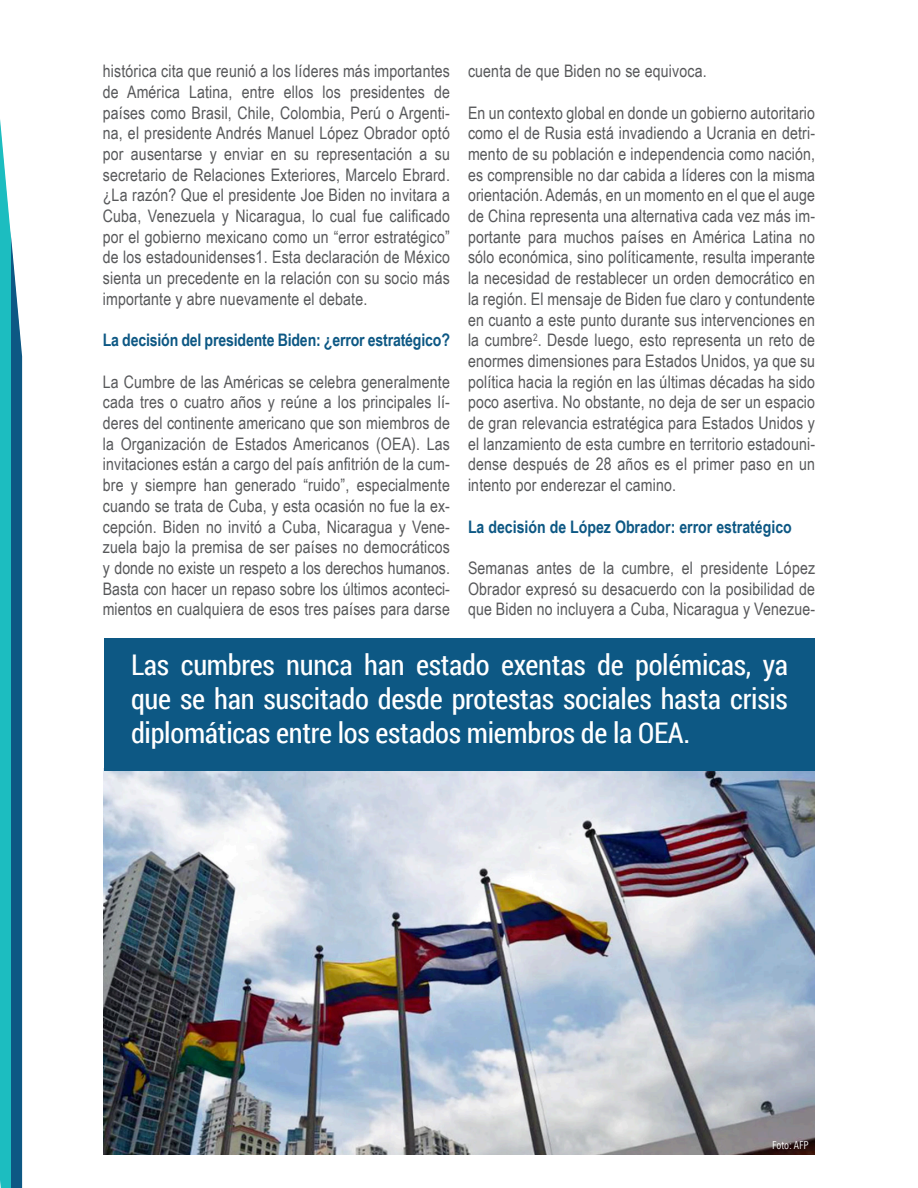
<style>
.page{position:relative;width:918px;height:1188px;background:#fff}
.page>*{position:absolute;margin:0;border:0;box-sizing:border-box;transform-origin:0 0}
.t1{font:28.5px/34.2px "Roboto Condensed";letter-spacing:-.01em;color:#fff;text-align:justify}
.t2{font:17.25px/20.7px "Arial Narrow";letter-spacing:.01em;color:#57585a;text-align:justify}
.t3{font:700 17.25px "Arial Narrow";letter-spacing:-.01em;color:#0d5884}
.t4{font:11.25px "Avenir Next Condensed";color:#fff}
</style>
<div class="page">
<img style="left:104px;top:771px;width:710px;height:384px">
<svg style="left:0;top:119px;width:22px;height:1069px;background:#2e9aad"></svg>
<div style="left:104px;top:638px;width:710px;height:133px;background:#0d5884"></div>
<p class="t2" style="left:103px;top:60px;width:349px">histórica cita que reunió a los líderes más importantes de América Latina, entre ellos los presidentes de países como Brasil, Chile, Colombia, Perú o Argenti&shy;na, el presidente Andrés Manuel López Obrador optó por ausentarse y enviar en su representación a su secretario de Relaciones Exteriores, Marcelo Ebrard. ¿La razón? Que el presidente Joe Biden no invitara a Cuba, Venezuela y Nicaragua, lo cual fue calificado por el gobierno mexicano como un “error estratégico” de los estadounidenses1. Esta declaración de México sienta un precedente en la relación con su socio más importante y abre nuevamente el debate.</p>
<p class="t3" style="left:103px;top:327px;width:349px">La decisión del presidente Biden: ¿error estratégico?</p>
<p class="t2" style="left:103px;top:371px;width:349px">La Cumbre de las Américas se celebra generalmente cada tres o cuatro años y reúne a los principales lí&shy;deres del continente americano que son miembros de la Organización de Estados Americanos (OEA). Las invitaciones están a cargo del país anfitrión de la cum&shy;bre y siempre han generado “ruido”, especialmente cuando se trata de Cuba, y esta ocasión no fue la ex&shy;cepción. Biden no invitó a Cuba, Nicaragua y Vene&shy;zuela bajo la premisa de ser países no democráticos y donde no existe un respeto a los derechos humanos.<br>Basta con hacer un repaso sobre los últimos aconteci&shy;mientos en cualquiera de esos tres países para darse</p>
<p class="t2" style="left:468px;top:60px;width:240px">cuenta de que Biden no se equivoca.</p>
<p class="t2" style="left:468px;top:102px;width:349px">En un contexto global en donde un gobierno autoritario como el de Rusia está invadiendo a Ucrania en detri&shy;mento de su población e independencia como nación, es comprensible no dar cabida a líderes con la misma orientación. Además, en un momento en el que el auge de China representa una alternativa cada vez más im&shy;portante para muchos países en América Latina no sólo económica, sino políticamente, resulta imperante la necesidad de restablecer un orden democrático en la región. El mensaje de Biden fue claro y contundente en cuanto a este punto durante sus intervenciones en la cumbre<sup>2</sup>. Desde luego, esto representa un reto de enormes dimensiones para Estados Unidos, ya que su política hacia la región en las últimas décadas ha sido poco asertiva. No obstante, no deja de ser un espacio de gran relevancia estratégica para Estados Unidos y el lanzamiento de esta cumbre en territorio estadouni&shy;dense después de 28 años es el primer paso en un intento por enderezar el camino.</p>
<p class="t3" style="left:468px;top:513px;width:325px">La decisión de López Obrador: error estratégico</p>
<p class="t2" style="left:468px;top:557px;width:349px">Semanas antes de la cumbre, el presidente López Obrador expresó su desacuerdo con la posibilidad de que Biden no incluyera a Cuba, Nicaragua y Venezue-</p>
<p class="t1" style="left:131px;top:647px;width:659px">Las cumbres nunca han estado exentas de polémicas, ya que se han suscitado desde protestas sociales hasta crisis diplomáticas entre los estados miembros de la OEA.</p>
<p class="t4" style="left:772px;top:1136px;width:38px">Foto: AFP</p>
</div>
